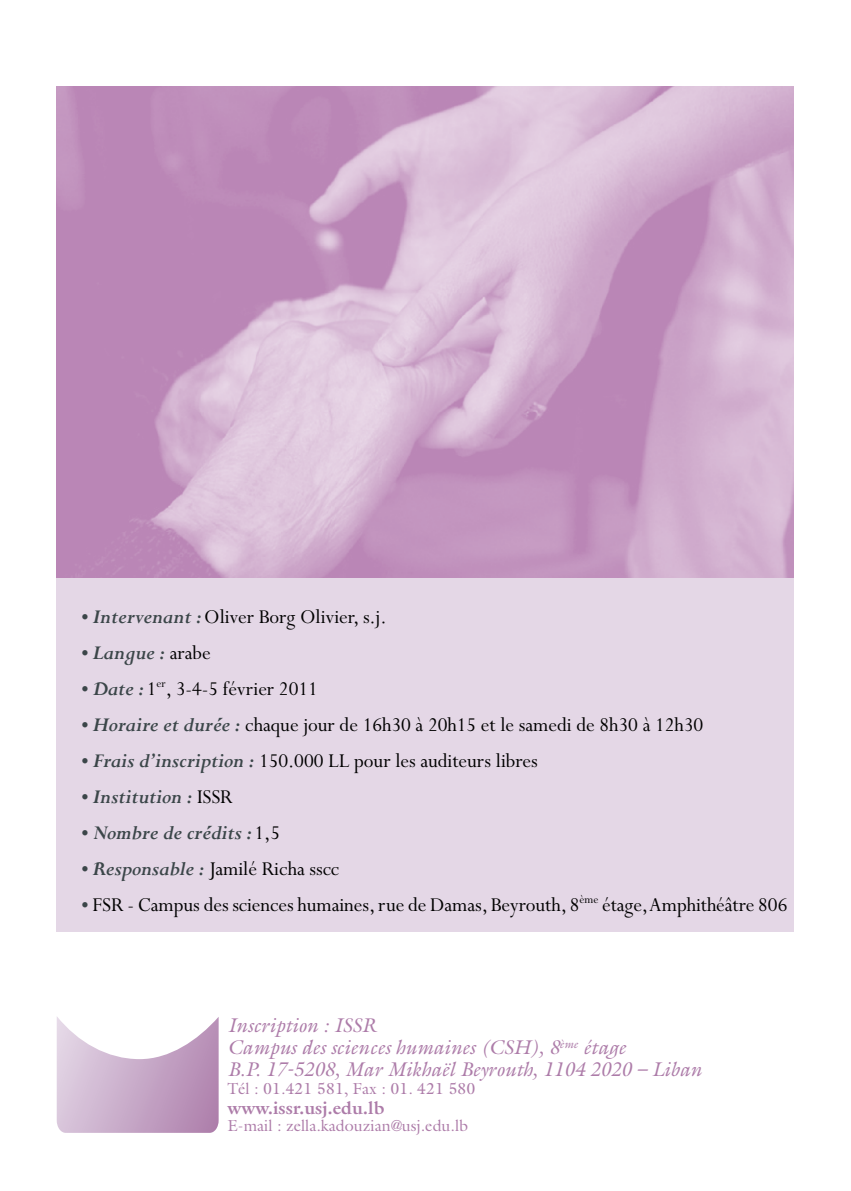
<style>
.page{position:relative;width:851px;height:1191px;background:#fff}
.page>*{position:absolute;margin:0;border:0;box-sizing:border-box;transform-origin:0 0}
.t1{font:22px "Perpetua";letter-spacing:-.005em;color:#000}
.t2{font:italic 700 22px "Perpetua";letter-spacing:-.005em;color:#3b4649}
.t3{font:italic 20px/22px "Galliard";color:#ad7ca9}
.t4{font:700 18px "Galliard";color:#ad7ca9}
.t5{font:16px "Galliard";color:#ad7ca9}
.s1{font-weight:700;font-style:italic;color:#3b4649}
.s2{font-weight:400;font-style:normal;color:#000}
</style>
<div class="page">
<div style="left:57px;top:90px;width:737px;height:841px;background:#e4d7e6"></div>
<svg style="left:57px;top:1017px;width:161px;height:115px"></svg>
<img style="left:57px;top:86px;width:736px;height:491px">
<p class="t1" style="left:80px;top:605px;width:308px"><span class="s1">• Intervenant :</span> Oliver Borg Olivier, s.j.</p>
<p class="t2" style="left:80px;top:641px;width:132px">• Langue : <span class="s2">arabe</span></p>
<p class="t1" style="left:80px;top:677px;width:239px"><span class="s1">• Date :</span> 1<sup>er</sup>, 3-4-5 février 2011</p>
<p class="t1" style="left:80px;top:713px;width:624px"><span class="s1">• Horaire et durée :</span> chaque jour de 16h30 à 20h15 et le samedi de 8h30 à 12h30</p>
<p class="t1" style="left:80px;top:749px;width:458px"><span class="s1">• Frais d’inscription :</span> 150.000 LL pour les auditeurs libres</p>
<p class="t2" style="left:80px;top:785px;width:154px">• Institution : <span class="s2">ISSR</span></p>
<p class="t2" style="left:80px;top:821px;width:201px">• Nombre de crédits : <span class="s2">1,5</span></p>
<p class="t1" style="left:80px;top:857px;width:260px"><span class="s1">• Responsable :</span> Jamilé Richa sscc</p>
<p class="t1" style="left:80px;top:893px;width:708px"><span class="s1">•</span> FSR - Campus des sciences humaines, rue de Damas, Beyrouth, 8<sup>ème</sup> étage, Amphithéâtre 806</p>
<p class="t3" style="left:227px;top:1014px;width:476px">Inscription : ISSR<br>Campus des sciences humaines (CSH), 8<sup>ème</sup> étage<br>B.P. 17-5208, Mar Mikhaël Beyrouth, 1104 2020 – Liban</p>
<p class="t5" style="left:227px;top:1078px;width:250px">Tél : 01.421 581, Fax : 01. 421 580</p>
<p class="t4" style="left:227px;top:1096px;width:158px">www.issr.usj.edu.lb</p>
<p class="t5" style="left:227px;top:1116px;width:242px">E-mail : zella.kadouzian@usj.edu.lb</p>
</div>
